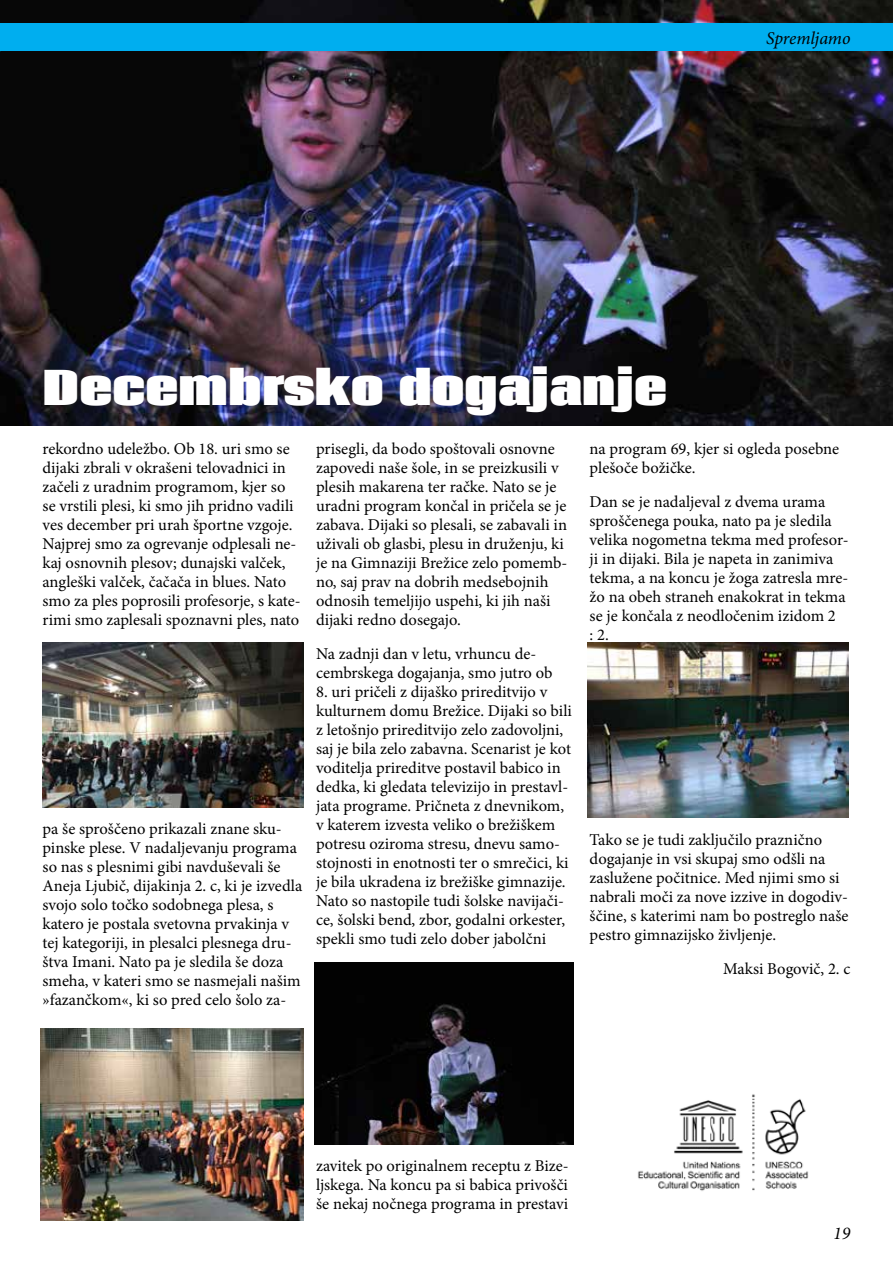
<style>
.page{position:relative;width:893px;height:1263px;background:#fff}
.page>*{position:absolute;margin:0;border:0;box-sizing:border-box;transform-origin:0 0}
.t1{font:800 45px "Coda";color:#fff}
.t2{font:italic 18px "Minion Pro";letter-spacing:-.01em;color:#000}
.t3{font:16.5px/18.9px "Minion Pro";color:#000}
</style>
<div class="page">
<img style="left:0;top:0;width:893px;height:425px">
<img style="left:638px;top:1094px;width:171px;height:97px">
<img style="left:43px;top:642px;width:260px;height:166px">
<img style="left:40px;top:1028px;width:263px;height:192px">
<div style="left:0;top:23px;width:893px;height:28px;background:#00aeef"></div>
<img style="left:315px;top:962px;width:258px;height:183px">
<img style="left:587px;top:642px;width:261px;height:175px">
<p class="t2" style="left:766px;top:26px;width:86px">Spremljamo</p>
<h1 class="t1" style="left:43px;top:347px;width:626px">Decembrsko dogajanje</h1>
<p class="t3" style="left:43px;top:440px;width:260px">rekordno udeležbo. Ob 18. uri smo se dijaki zbrali v okrašeni telovadnici in začeli z uradnim programom, kjer so se vrstili plesi, ki smo jih pridno vadili ves december pri urah športne vzgoje.<br>Najprej smo za ogrevanje odplesali ne&shy;kaj osnovnih plesov; dunajski valček, angleški valček, čačača in blues. Nato smo za ples poprosili profesorje, s kate&shy;rimi smo zaplesali spoznavni ples, nato</p>
<p class="t3" style="left:316px;top:440px;width:253px">prisegli, da bodo spoštovali osnovne zapovedi naše šole, in se preizkusili v plesih makarena ter račke. Nato se je uradni program končal in pričela se je zabava. Dijaki so plesali, se zabavali in uživali ob glasbi, plesu in druženju, ki je na Gimnaziji Brežice zelo pomemb&shy;no, saj prav na dobrih medsebojnih odnosih temeljijo uspehi, ki jih naši dijaki redno dosegajo.</p>
<p class="t3" style="left:316px;top:644px;width:238px">Na zadnji dan v letu, vrhuncu de&shy;cembrskega dogajanja, smo jutro ob</p>
<p class="t3" style="left:316px;top:682px;width:257px">8. uri pričeli z dijaško prireditvijo v kulturnem domu Brežice. Dijaki so bili z letošnjo prireditvijo zelo zadovoljni, saj je bila zelo zabavna. Scenarist je kot voditelja prireditve postavil babico in dedka, ki gledata televizijo in prestavl&shy;jata programe. Pričneta z dnevnikom, v katerem izvesta veliko o brežiškem potresu oziroma stresu, dnevu samo&shy;stojnosti in enotnosti ter o smrečici, ki je bila ukradena iz brežiške gimnazije.<br>Nato so nastopile tudi šolske navijači&shy;ce, šolski bend, zbor, godalni orkester, spekli smo tudi zelo dober jabolčni</p>
<p class="t3" style="left:590px;top:439px;width:251px">na program 69, kjer si ogleda posebne plešoče božičke.</p>
<p class="t3" style="left:590px;top:493px;width:260px">Dan se je nadaljeval z dvema urama sproščenega pouka, nato pa je sledila velika nogometna tekma med profesor&shy;ji in dijaki. Bila je napeta in zanimiva tekma, a na koncu je žoga zatresla mre&shy;žo na obeh straneh enakokrat in tekma se je končala z neodločenim izidom 2<br>: 2.</p>
<p class="t3" style="left:43px;top:819px;width:261px">pa še sproščeno prikazali znane sku&shy;pinske plese. V nadaljevanju programa so nas s plesnimi gibi navduševali še Aneja Ljubič, dijakinja 2. c, ki je izvedla svojo solo točko sodobnega plesa, s katero je postala svetovna prvakinja v tej kategoriji, in plesalci plesnega dru&shy;štva Imani. Nato pa je sledila še doza smeha, v kateri smo se nasmejali našim »fazančkom«, ki so pred celo šolo za-</p>
<p class="t3" style="left:590px;top:830px;width:260px">Tako se je tudi zaključilo praznično dogajanje in vsi skupaj smo odšli na zaslužene počitnice. Med njimi smo si nabrali moči za nove izzive in dogodiv&shy;ščine, s katerimi nam bo postreglo naše pestro gimnazijsko življenje.</p>
<p class="t3" style="left:723px;top:959px;width:129px">Maksi Bogovič, 2. c</p>
<p class="t3" style="left:316px;top:1157px;width:254px;text-align:justify">zavitek po originalnem receptu z Bize&shy;ljskega. Na koncu pa si babica privošči še nekaj nočnega programa in prestavi</p>
<p class="t2" style="left:833px;top:1221px;width:19px">19</p>
</div>
